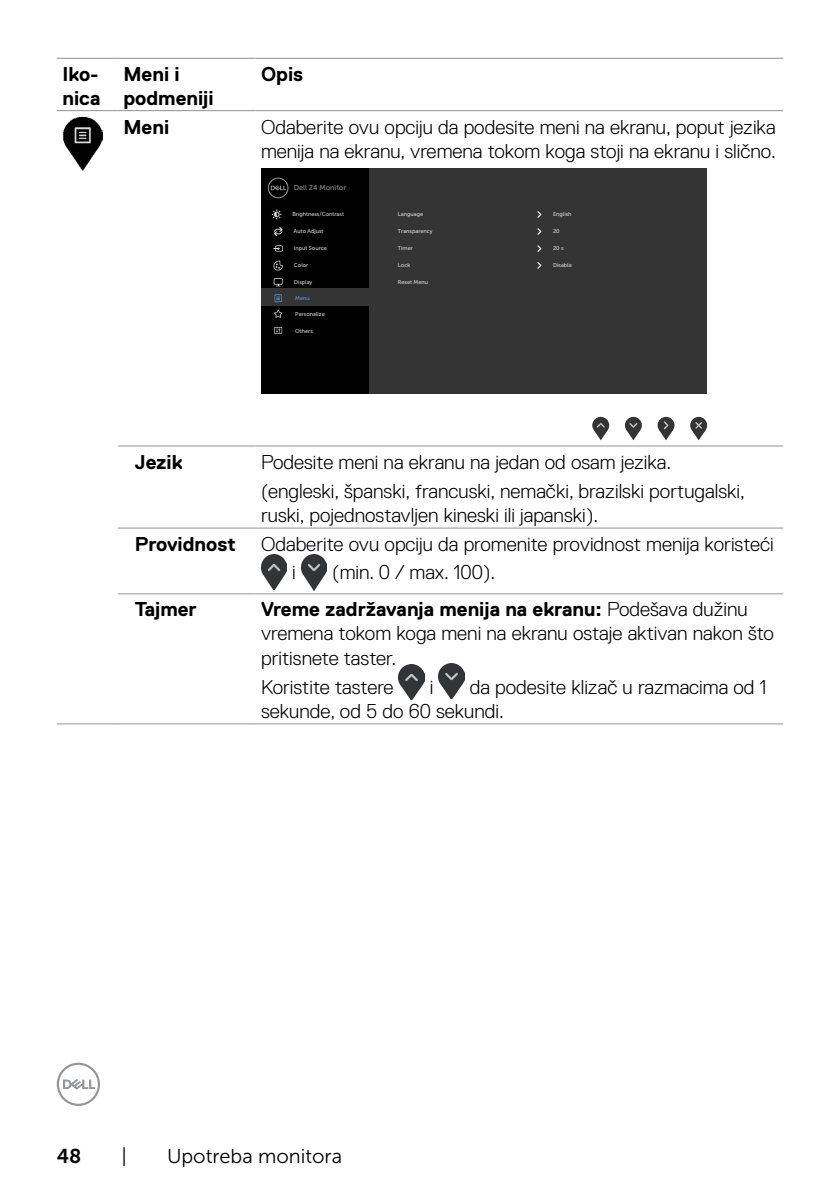
<style>
.page{position:relative;width:840px;height:1191px;background:#fff}
.page>*{position:absolute;margin:0;border:0;box-sizing:border-box;transform-origin:0 0}
.t1{font:300 20px/24px "Dell Replica";color:#000}
.t2{font:700 20px/24px "Dell Replica";color:#000}
.t3{font:20px "Museo Sans For Dell 300";color:#000}
.t4{font:20px "Museo Sans For Dell 700";color:#000}
.t5{font:7.2px "Museo Sans For Dell 500";color:#939393}
.t6{font:5.6px "Museo Sans For Dell 500";color:#d9d9d9}
.t7{font:5.6px "Museo Sans For Dell 500";color:#5b9bd5}
.s1{font-weight:700}
</style>
<div class="page">
<svg style="left:57px;top:1062px;width:43px;height:44px"></svg>
<hr style="left:57px;top:110px;width:61px;height:1px;background:#939598">
<hr style="left:118px;top:110px;width:137px;height:1px;background:#939598">
<hr style="left:255px;top:110px;width:527px;height:1px;background:#939598">
<hr style="left:118px;top:446px;width:137px;height:1px;background:#939598">
<hr style="left:255px;top:446px;width:527px;height:1px;background:#939598">
<hr style="left:118px;top:528px;width:137px;height:1px;background:#939598">
<hr style="left:255px;top:528px;width:527px;height:1px;background:#939598">
<hr style="left:118px;top:593px;width:137px;height:1px;background:#939598">
<hr style="left:255px;top:593px;width:527px;height:1px;background:#939598">
<hr style="left:118px;top:723px;width:137px;height:1px;background:#939598">
<hr style="left:255px;top:723px;width:527px;height:1px;background:#939598">
<hr style="left:57px;top:723px;width:61px;height:1px;background:#939598">
<hr style="left:57px;top:58px;width:61px;height:1px;background:#939598">
<hr style="left:118px;top:58px;width:137px;height:1px;background:#939598">
<hr style="left:255px;top:58px;width:527px;height:1px;background:#939598">
<img style="left:63px;top:116px;width:39px;height:54px">
<div style="left:261px;top:169px;width:445px;height:225px;background:#343435"></div>
<div style="left:261px;top:169px;width:107px;height:225px;background:#000"></div>
<div style="left:261px;top:288px;width:108px;height:18px;background:#343435"></div>
<svg style="left:268px;top:178px;width:20px;height:20px"></svg>
<div style="left:592px;top:417px;width:17px;height:17px;background:#343435;border-radius:50%"></div>
<svg style="left:593px;top:423px;width:14px;height:17px"></svg>
<div style="left:624px;top:417px;width:17px;height:17px;background:#343435;border-radius:50%"></div>
<svg style="left:626px;top:423px;width:14px;height:17px"></svg>
<svg style="left:657px;top:417px;width:17px;height:17px"></svg>
<svg style="left:659px;top:421px;width:13px;height:19px"></svg>
<svg style="left:689px;top:417px;width:17px;height:17px"></svg>
<svg style="left:691px;top:422px;width:14px;height:18px"></svg>
<svg style="left:272px;top:209px;width:9px;height:10px"></svg>
<svg style="left:273px;top:227px;width:9px;height:9px"></svg>
<svg style="left:273px;top:245px;width:10px;height:7px"></svg>
<svg style="left:273px;top:260px;width:10px;height:11px"></svg>
<svg style="left:273px;top:278px;width:9px;height:7px"></svg>
<div style="left:274px;top:279px;width:8px;height:5px;background:#000"></div>
<svg style="left:276px;top:284px;width:4px;height:3px"></svg>
<svg style="left:274px;top:309px;width:8px;height:9px"></svg>
<svg style="left:274px;top:327px;width:8px;height:7px"></svg>
<svg style="left:274px;top:328px;width:7px;height:5px"></svg>
<svg style="left:274px;top:294px;width:7px;height:8px"></svg>
<svg style="left:275px;top:295px;width:6px;height:6px"></svg>
<svg style="left:537px;top:211px;width:4px;height:7px"></svg>
<svg style="left:537px;top:228px;width:4px;height:7px"></svg>
<svg style="left:537px;top:245px;width:4px;height:7px"></svg>
<svg style="left:537px;top:262px;width:4px;height:7px"></svg>
<img style="left:261px;top:554px;width:26px;height:36px">
<img style="left:301px;top:555px;width:26px;height:35px">
<img style="left:398px;top:664px;width:26px;height:35px">
<img style="left:438px;top:663px;width:26px;height:36px">
<p class="t2" style="left:62px;top:62px;width:40px">Iko&shy;nica</p>
<p class="t2" style="left:123px;top:62px;width:92px">Meni i podmeniji</p>
<p class="t2" style="left:261px;top:62px;width:44px">Opis</p>
<p class="t2" style="left:123px;top:115px;width:47px">Meni</p>
<p class="t1" style="left:261px;top:115px;width:516px">Odaberite ovu opciju da podesite meni na ekranu, poput jezika menija na ekranu, vremena tokom koga stoji na ekranu i slično.</p>
<p class="t5" style="left:294px;top:184px;width:54px">Dell 24 Monitor</p>
<p class="t6" style="left:292px;top:211px;width:53px">Brightness/Contrast</p>
<p class="t6" style="left:294px;top:228px;width:31px">Auto Adjust</p>
<p class="t6" style="left:294px;top:245px;width:35px">Input Source</p>
<p class="t6" style="left:294px;top:262px;width:16px">Color</p>
<p class="t6" style="left:294px;top:279px;width:20px">Display</p>
<p class="t6" style="left:295px;top:310px;width:31px">Personalize</p>
<p class="t6" style="left:295px;top:327px;width:19px">Others</p>
<p class="t6" style="left:398px;top:211px;width:27px">Language</p>
<p class="t6" style="left:552px;top:211px;width:20px">English</p>
<p class="t6" style="left:398px;top:228px;width:36px">Transparency</p>
<p class="t6" style="left:552px;top:228px;width:8px">20</p>
<p class="t6" style="left:398px;top:245px;width:16px">Timer</p>
<p class="t6" style="left:552px;top:245px;width:12px">20 s</p>
<p class="t6" style="left:398px;top:262px;width:14px">Lock</p>
<p class="t6" style="left:552px;top:262px;width:20px">Disable</p>
<p class="t6" style="left:398px;top:279px;width:32px">Reset Menu</p>
<p class="t7" style="left:295px;top:295px;width:16px">Menu</p>
<p class="t2" style="left:135px;top:450px;width:49px">Jezik</p>
<p class="t1" style="left:261px;top:447px;width:485px;line-height:29.6px">Podesite meni na ekranu na jedan od osam jezika. (engleski, španski, francuski, nemački, brazilski portugalski,</p>
<p class="t1" style="left:261px;top:503px;width:338px">ruski, pojednostavljen kineski ili japanski).</p>
<p class="t2" style="left:135px;top:532px;width:103px">Providnost</p>
<p class="t1" style="left:292px;top:530px;width:483px;line-height:28px;text-indent:-31px">Odaberite ovu opciju da promenite providnost menija koristeći i</p>
<p class="t1" style="left:332px;top:560px;width:164px">(min. 0 / max. 100).</p>
<p class="t2" style="left:135px;top:597px;width:64px">Tajmer</p>
<p class="t1" style="left:261px;top:597px;width:514px"><span class="s1">Vreme zadržavanja menija na ekranu:</span> Podešava dužinu vremena tokom koga meni na ekranu ostaje aktivan nakon što pritisnete taster.</p>
<p class="t1" style="left:261px;top:675px;width:134px">Koristite tastere</p>
<p class="t1" style="left:429px;top:675px;width:5px">i</p>
<p class="t1" style="left:261px;top:675px;width:506px;text-indent:209px">da podesite klizač u razmacima od 1 sekunde, od 5 do 60 sekundi.</p>
<p class="t4" style="left:57px;top:1144px;width:26px">48</p>
<p class="t3" style="left:121px;top:1145px;width:7px">|</p>
<p class="t3" style="left:167px;top:1145px;width:176px">Upotreba monitora</p>
</div>
